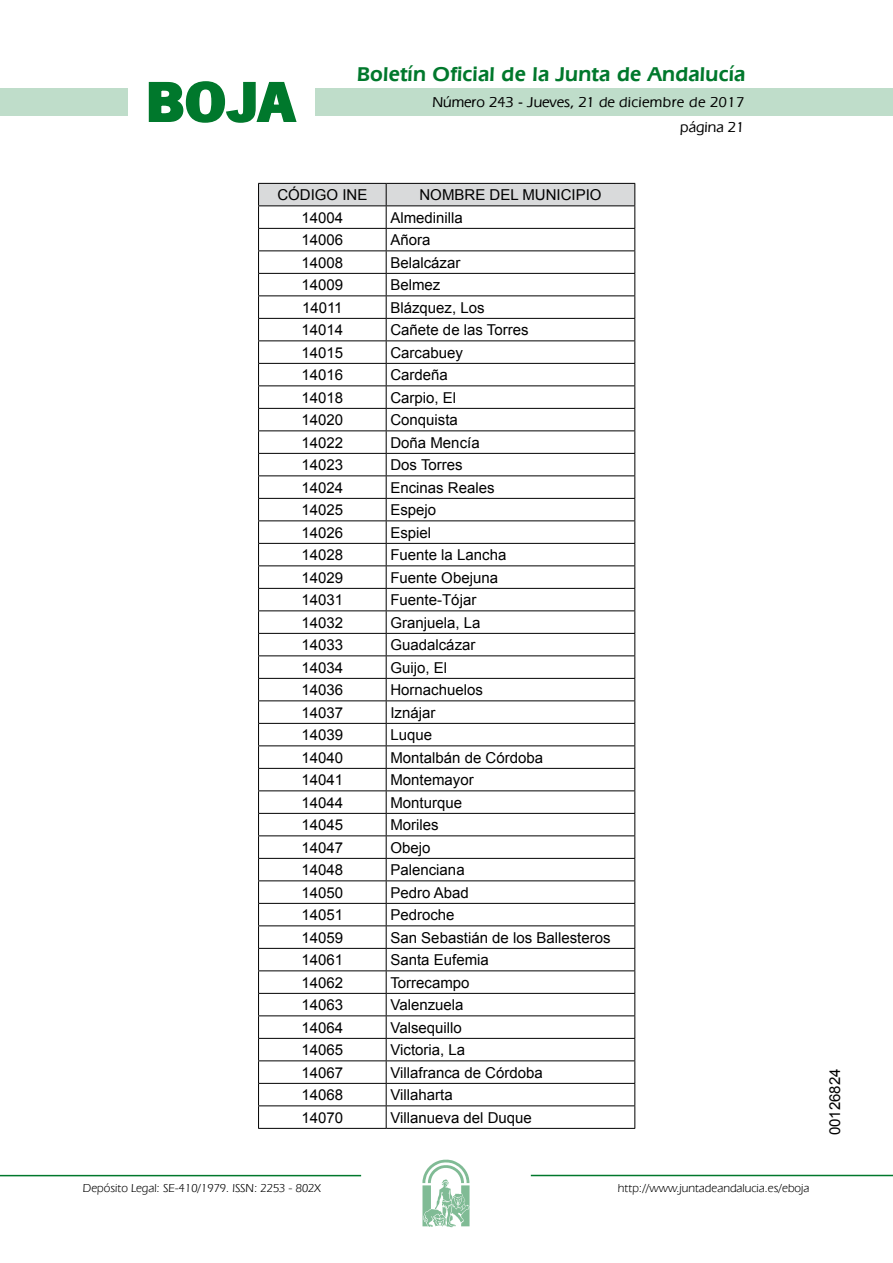
<style>
.page{position:relative;width:893px;height:1263px;background:#fff}
.page>*{position:absolute;margin:0;border:0;box-sizing:border-box;transform-origin:0 0}
.t1{font:700 57.75px "News Got T";color:#00782c;scale:1.14 1}
.t2{font:600 21px "Eras IT Cby BT";letter-spacing:.01em;color:#00782c}
.t3{font:15px "Arial";color:#000}
.t4{font:500 15px/24.5px "Eras IT Cby BT";color:#000;text-align:right}
.t5{font:12px "Eras IT Cby BT";color:#000}
</style>
<div class="page">
<div style="left:315px;top:88px;width:577px;height:28px;background:#bfddca"></div>
<div style="left:0;top:88px;width:128px;height:28px;background:#bfddca"></div>
<hr style="left:0;top:1175px;width:361px;height:1px;background:#00782c">
<svg style="left:422px;top:1159px;width:47px;height:68px"></svg>
<hr style="left:531px;top:1175px;width:361px;height:1px;background:#00782c">
<svg style="left:148px;top:81px;width:149px;height:42px"></svg>
<svg style="left:258px;top:183px;width:377px;height:945px"></svg>
<hr style="left:258px;top:1128px;width:128px;height:1px;background:#000">
<hr style="left:386px;top:1128px;width:249px;height:1px;background:#000">
<h1 class="t1" style="left:145px;top:68px;width:133px">BOJA</h1>
<h2 class="t2" style="left:357px;top:62px;width:390px">Boletín Oficial de la Junta de Andalucía</h2>
<p class="t4" style="left:432px;top:90px;width:313px">Número 243 - Jueves, 21 de diciembre de 2017 página 21</p>
<p class="t3" style="left:277px;top:185px;width:92px">CÓDIGO INE</p>
<p class="t3" style="left:419px;top:185px;width:183px">NOMBRE DEL MUNICIPIO</p>
<p class="t3" style="left:301px;top:207px;width:43px">14004</p>
<p class="t3" style="left:390px;top:207px;width:74px">Almedinilla</p>
<p class="t3" style="left:301px;top:230px;width:43px">14006</p>
<p class="t3" style="left:390px;top:230px;width:42px">Añora</p>
<p class="t3" style="left:301px;top:252px;width:43px">14008</p>
<p class="t3" style="left:390px;top:252px;width:72px">Belalcázar</p>
<p class="t3" style="left:301px;top:275px;width:43px">14009</p>
<p class="t3" style="left:390px;top:275px;width:52px">Belmez</p>
<p class="t3" style="left:302px;top:297px;width:42px">14011</p>
<p class="t3" style="left:390px;top:297px;width:96px">Blázquez, Los</p>
<p class="t3" style="left:301px;top:320px;width:43px">14014</p>
<p class="t3" style="left:390px;top:320px;width:140px">Cañete de las Torres</p>
<p class="t3" style="left:301px;top:342px;width:43px">14015</p>
<p class="t3" style="left:390px;top:342px;width:74px">Carcabuey</p>
<p class="t3" style="left:301px;top:365px;width:43px">14016</p>
<p class="t3" style="left:390px;top:365px;width:59px">Cardeña</p>
<p class="t3" style="left:301px;top:387px;width:43px">14018</p>
<p class="t3" style="left:390px;top:387px;width:67px">Carpio, El</p>
<p class="t3" style="left:301px;top:410px;width:43px">14020</p>
<p class="t3" style="left:390px;top:410px;width:69px">Conquista</p>
<p class="t3" style="left:301px;top:432px;width:43px">14022</p>
<p class="t3" style="left:390px;top:432px;width:91px">Doña Mencía</p>
<p class="t3" style="left:301px;top:455px;width:43px">14023</p>
<p class="t3" style="left:390px;top:455px;width:74px">Dos Torres</p>
<p class="t3" style="left:301px;top:477px;width:43px">14024</p>
<p class="t3" style="left:390px;top:477px;width:106px">Encinas Reales</p>
<p class="t3" style="left:301px;top:500px;width:43px">14025</p>
<p class="t3" style="left:390px;top:500px;width:47px">Espejo</p>
<p class="t3" style="left:301px;top:522px;width:43px">14026</p>
<p class="t3" style="left:390px;top:522px;width:42px">Espiel</p>
<p class="t3" style="left:301px;top:545px;width:43px">14028</p>
<p class="t3" style="left:390px;top:545px;width:117px">Fuente la Lancha</p>
<p class="t3" style="left:301px;top:567px;width:43px">14029</p>
<p class="t3" style="left:390px;top:567px;width:109px">Fuente Obejuna</p>
<p class="t3" style="left:301px;top:590px;width:43px">14031</p>
<p class="t3" style="left:390px;top:590px;width:87px">Fuente-Tójar</p>
<p class="t3" style="left:301px;top:612px;width:43px">14032</p>
<p class="t3" style="left:390px;top:612px;width:92px">Granjuela, La</p>
<p class="t3" style="left:301px;top:635px;width:43px">14033</p>
<p class="t3" style="left:390px;top:635px;width:87px">Guadalcázar</p>
<p class="t3" style="left:301px;top:657px;width:43px">14034</p>
<p class="t3" style="left:390px;top:657px;width:58px">Guijo, El</p>
<p class="t3" style="left:301px;top:680px;width:43px">14036</p>
<p class="t3" style="left:390px;top:680px;width:94px">Hornachuelos</p>
<p class="t3" style="left:301px;top:702px;width:43px">14037</p>
<p class="t3" style="left:390px;top:702px;width:47px">Iznájar</p>
<p class="t3" style="left:301px;top:725px;width:43px">14039</p>
<p class="t3" style="left:390px;top:725px;width:43px">Luque</p>
<p class="t3" style="left:301px;top:747px;width:43px">14040</p>
<p class="t3" style="left:390px;top:747px;width:154px">Montalbán de Córdoba</p>
<p class="t3" style="left:301px;top:770px;width:43px">14041</p>
<p class="t3" style="left:390px;top:770px;width:85px">Montemayor</p>
<p class="t3" style="left:301px;top:792px;width:43px">14044</p>
<p class="t3" style="left:390px;top:792px;width:73px">Monturque</p>
<p class="t3" style="left:301px;top:815px;width:43px">14045</p>
<p class="t3" style="left:390px;top:815px;width:50px">Moriles</p>
<p class="t3" style="left:301px;top:837px;width:43px">14047</p>
<p class="t3" style="left:390px;top:837px;width:42px">Obejo</p>
<p class="t3" style="left:301px;top:860px;width:43px">14048</p>
<p class="t3" style="left:390px;top:860px;width:76px">Palenciana</p>
<p class="t3" style="left:301px;top:882px;width:43px">14050</p>
<p class="t3" style="left:390px;top:882px;width:80px">Pedro Abad</p>
<p class="t3" style="left:301px;top:905px;width:43px">14051</p>
<p class="t3" style="left:390px;top:905px;width:66px">Pedroche</p>
<p class="t3" style="left:301px;top:927px;width:43px">14059</p>
<p class="t3" style="left:390px;top:927px;width:222px">San Sebastián de los Ballesteros</p>
<p class="t3" style="left:301px;top:950px;width:43px">14061</p>
<p class="t3" style="left:390px;top:950px;width:100px">Santa Eufemia</p>
<p class="t3" style="left:301px;top:972px;width:43px">14062</p>
<p class="t3" style="left:390px;top:972px;width:81px">Torrecampo</p>
<p class="t3" style="left:301px;top:995px;width:43px">14063</p>
<p class="t3" style="left:390px;top:995px;width:75px">Valenzuela</p>
<p class="t3" style="left:301px;top:1017px;width:43px">14064</p>
<p class="t3" style="left:390px;top:1017px;width:73px">Valsequillo</p>
<p class="t3" style="left:301px;top:1040px;width:43px">14065</p>
<p class="t3" style="left:390px;top:1040px;width:76px">Victoria, La</p>
<p class="t3" style="left:301px;top:1062px;width:43px">14067</p>
<p class="t3" style="left:390px;top:1062px;width:154px">Villafranca de Córdoba</p>
<p class="t3" style="left:301px;top:1085px;width:43px">14068</p>
<p class="t3" style="left:390px;top:1085px;width:64px">Villaharta</p>
<p class="t3" style="left:301px;top:1107px;width:43px">14070</p>
<p class="t3" style="left:390px;top:1107px;width:143px">Villanueva del Duque</p>
<p class="t5" style="left:83px;top:1181px;width:239px">Depósito Legal: SE-410/1979. ISSN: 2253 - 802X</p>
<p class="t5" style="left:618px;top:1181px;width:193px">http://www.juntadeandalucia.es/eboja</p>
<p class="t3" style="left:825px;top:1135px;width:68px;rotate:-90deg">00126824</p>
</div>
